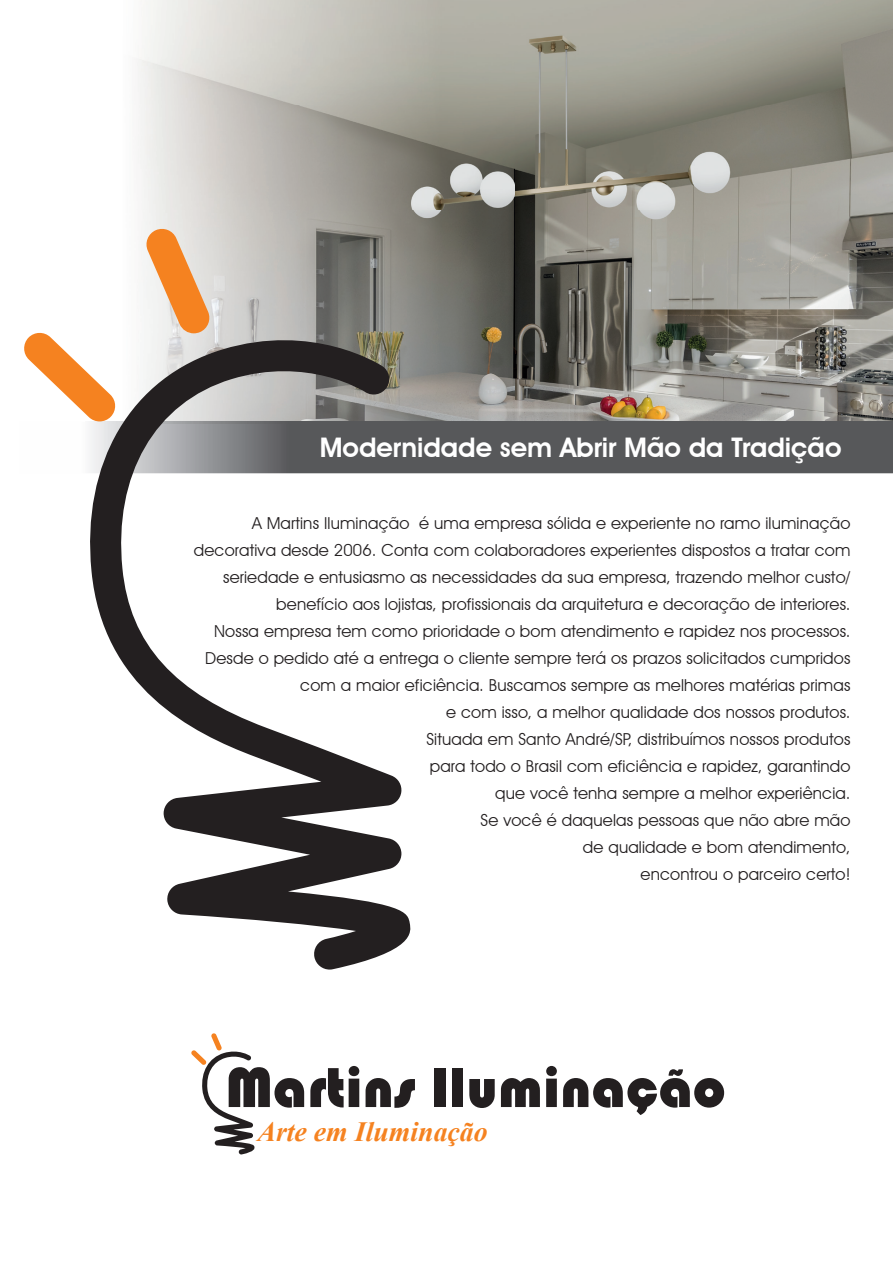
<style>
.page{position:relative;width:893px;height:1263px;background:#fff}
.page>*{position:absolute;margin:0;border:0;box-sizing:border-box;transform-origin:0 0}
.t1{font:58.35px "Bauhaus 93";color:#231f20}
.t2{font:italic 700 27.75px "Times New Roman";color:#f58220}
.t3{font:600 27px "Avant Garde IT Cby BT";color:#fff}
.t4{font:16.5px/27px "Avant Garde IT Cby BT";letter-spacing:.01em;color:#231f20;text-align:right}
</style>
<div class="page">
<img style="left:136px;top:0;width:757px;height:227px">
<svg style="left:191px;top:1033px;width:64px;height:121px"></svg>
<svg style="left:90px;top:473px;width:325px;height:496px"></svg>
<svg style="left:24px;top:227px;width:869px;height:246px;background:#928e87"></svg>
<h3 class="t3" style="left:320px;top:431px;width:523px">Modernidade sem Abrir Mão da Tradição</h3>
<p class="t4" style="left:194px;top:510px;width:658px">A Martins Iluminação é uma empresa sólida e experiente no ramo iluminação decorativa desde 2006. Conta com colaboradores experientes dispostos a tratar com seriedade e entusiasmo as necessidades da sua empresa, trazendo melhor custo/ benefício aos lojistas, profissionais da arquitetura e decoração de interiores.<br>Nossa empresa tem como prioridade o bom atendimento e rapidez nos processos.<br>Desde o pedido até a entrega o cliente sempre terá os prazos solicitados cumpridos com a maior eficiência. Buscamos sempre as melhores matérias primas<br>e com isso, a melhor qualidade dos nossos produtos.<br>Situada em Santo André/SP, distribuímos nossos produtos<br>para todo o Brasil com eficiência e rapidez, garantindo<br>que você tenha sempre a melhor experiência.<br>Se você é daquelas pessoas que não abre mão<br>de qualidade e bom atendimento,<br>encontrou o parceiro certo!</p>
<h1 class="t1" style="left:226px;top:1054px;width:501px">Martins Iluminação</h1>
<h2 class="t2" style="left:257px;top:1112px;width:232px">Arte em Iluminação</h2>
</div>
